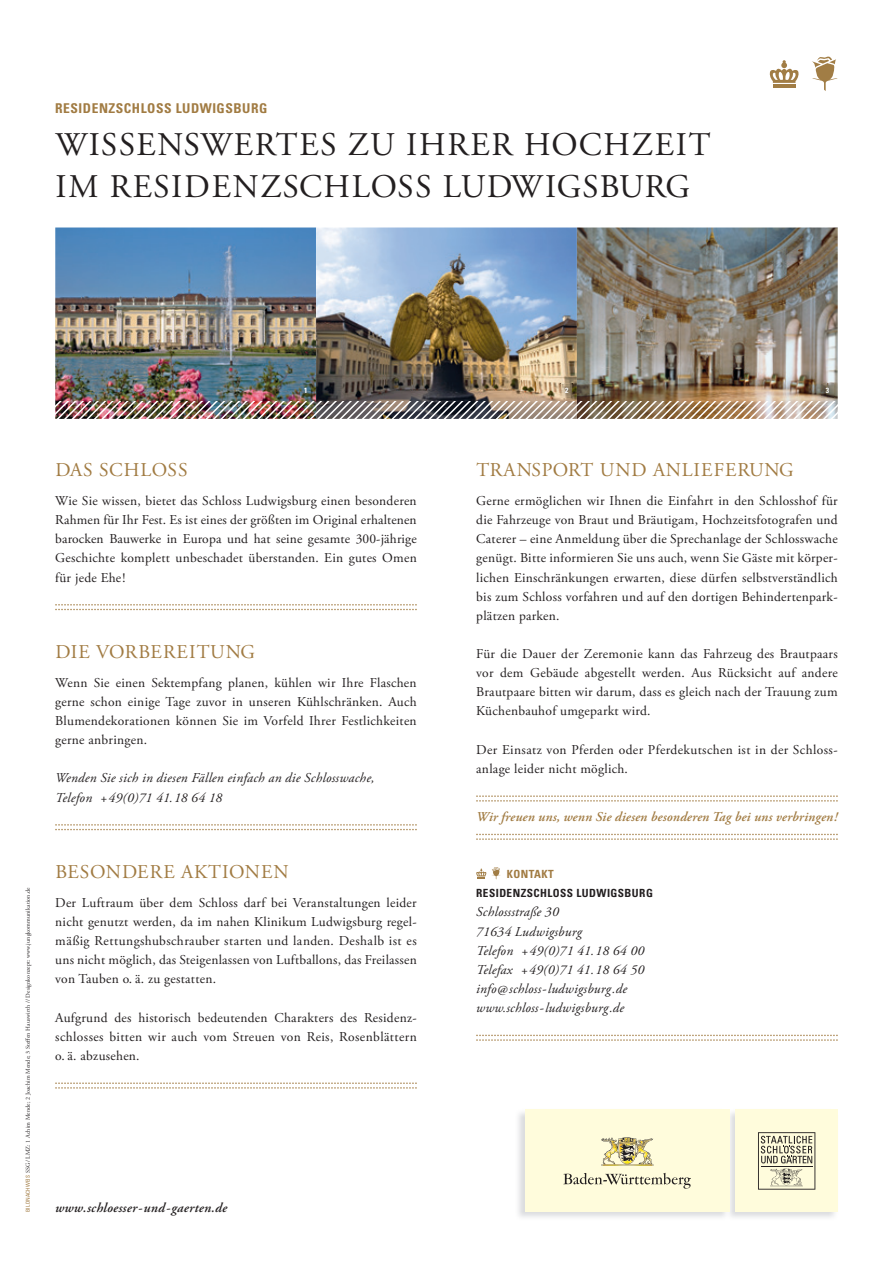
<style>
.page{position:relative;width:893px;height:1263px;background:#fff}
.page>*{position:absolute;margin:0;border:0;box-sizing:border-box;transform-origin:0 0}
.t1{font:33px/42px "Adobe Garamond Pro";letter-spacing:.055em;color:#231f20}
.t2{font:19.5px "Adobe Garamond Pro";letter-spacing:.035em;color:#a17b42}
.t3{font:19.5px "Adobe Garamond Pro";letter-spacing:.055em;color:#a17b42}
.t4{font:13.5px/19.2px "Adobe Garamond Pro";letter-spacing:.02em;color:#231f20;text-align:justify}
.t5{font:italic 13.5px/19.2px "Adobe Garamond Pro";letter-spacing:.02em;color:#231f20}
.t6{font:italic 600 13.5px "Adobe Garamond Pro";letter-spacing:.01em;color:#a17b42}
.t7{font:italic 600 13.5px "Adobe Garamond Pro";letter-spacing:.02em;color:#231f20}
.t8{font:700 condensed 13.5px "Univers LT Std";letter-spacing:.04em;color:#a17b42}
.t9{font:700 condensed 11.25px "Univers LT Std";letter-spacing:.04em;color:#231f20}
.t10{font:700 condensed 11.25px "Univers LT Std";letter-spacing:.04em;color:#a17b42}
.t11{font:700 condensed 7.5px "Univers LT Std";color:#fff}
.t12{font:6px "Adobe Garamond Pro";letter-spacing:.02em;color:#231f20}
.s1{font-family:"Univers LT Std";font-stretch:condensed;font-size:5.4px;color:#a17b42}
</style>
<div class="page">
<img style="left:518px;top:1109px;width:320px;height:109px">
<div style="left:736px;top:1110px;width:102px;height:102px;background:#fffcdc"></div>
<svg style="left:758px;top:1132px;width:57px;height:57px"></svg>
<div style="left:525px;top:1110px;width:204px;height:102px;background:#fffcdc"></div>
<img style="left:602px;top:1138px;width:52px;height:28px">
<svg style="left:563px;top:1173px;width:128px;height:16px"></svg>
<svg style="left:55px;top:604px;width:362px;height:6px"></svg>
<svg style="left:55px;top:824px;width:362px;height:6px"></svg>
<svg style="left:55px;top:1082px;width:362px;height:7px"></svg>
<svg style="left:476px;top:795px;width:362px;height:7px"></svg>
<svg style="left:476px;top:834px;width:362px;height:6px"></svg>
<svg style="left:476px;top:1034px;width:362px;height:7px"></svg>
<svg style="left:476px;top:867px;width:25px;height:12px"></svg>
<hr style="left:773px;top:84px;width:22px;height:3px;background:#a17d45">
<svg style="left:770px;top:60px;width:28px;height:23px"></svg>
<svg style="left:812px;top:57px;width:26px;height:34px"></svg>
<img style="left:55px;top:227px;width:783px;height:175px">
<img style="left:55px;top:402px;width:783px;height:17px">
<img style="left:300px;top:384px;width:11px;height:14px">
<img style="left:560px;top:384px;width:13px;height:14px">
<img style="left:821px;top:384px;width:13px;height:14px">
<p class="t8" style="left:55px;top:100px;width:214px">RESIDENZSCHLOSS LUDWIGSBURG</p>
<h1 class="t1" style="left:56px;top:124px;width:656px">WISSENSWERTES ZU IHRER HOCHZEIT<br>IM RESIDENZSCHLOSS LUDWIGSBURG</h1>
<p class="t11" style="left:304px;top:386px;width:5px">1</p>
<p class="t11" style="left:565px;top:386px;width:5px">2</p>
<p class="t11" style="left:826px;top:386px;width:5px">3</p>
<h2 class="t2" style="left:55px;top:458px;width:134px">DAS SCHLOSS</h2>
<p class="t4" style="left:55px;top:492px;width:363px">Wie Sie wissen, bietet das Schloss Ludwigsburg einen besonderen Rahmen für Ihr Fest. Es ist eines der größten im Original erhaltenen barocken Bauwerke in Europa und hat seine gesamte 300-jährige Geschichte komplett unbeschadet überstanden. Ein gutes Omen für jede Ehe !</p>
<h2 class="t3" style="left:55px;top:640px;width:201px">DIE VORBEREITUNG</h2>
<p class="t4" style="left:55px;top:673px;width:363px">Wenn Sie einen Sektempfang planen, kühlen wir Ihre Flaschen gerne schon einige Tage zuvor in unseren Kühlschränken. Auch Blumendekorationen können Sie im Vorfeld Ihrer Festlichkeiten gerne anbringen.</p>
<p class="t5" style="left:55px;top:769px;width:321px">Wenden Sie sich in diesen Fällen einfach an die Schlosswache,<br>Telefon + 49(0)71 41. 18 64 18</p>
<p class="t12" style="left:24px;top:1212px;width:326px;rotate:-90deg"><span class="s1">BILDNACHWEIS</span> SSG / LMZ: 1 Achim Mende; 2 Joachim Mende; 3 Ste en Hauswirth // Designkonzept: www.jungkommunikation.de</p>
<h2 class="t3" style="left:55px;top:860px;width:235px">BESONDERE AKTIONEN</h2>
<p class="t4" style="left:55px;top:893px;width:363px">Der Luftraum über dem Schloss darf bei Veranstaltungen leider nicht genutzt werden, da im nahen Klinikum Ludwigsburg regel&shy;mäßig Rettungshubschrauber starten und landen. Deshalb ist es uns nicht möglich, das Steigenlassen von Luftballons, das Freilassen von Tauben o. ä. zu gestatten.</p>
<p class="t4" style="left:55px;top:1008px;width:363px">Aufgrund des historisch bedeutenden Charakters des Residenz&shy;schlosses bitten wir auch vom Streuen von Reis, Rosenblättern o. ä. abzusehen.</p>
<p class="t7" style="left:55px;top:1200px;width:173px">www.schloesser - und - gaerten.de</p>
<h2 class="t2" style="left:476px;top:458px;width:319px">TRANSPORT UND ANLIEFERUNG</h2>
<p class="t4" style="left:476px;top:492px;width:363px">Gerne ermöglichen wir Ihnen die Einfahrt in den Schlosshof für die Fahrzeuge von Braut und Bräutigam, Hochzeitsfotografen und Caterer – eine Anmeldung über die Sprechanlage der Schlosswache genügt. Bitte informieren Sie uns auch, wenn Sie Gäste mit körper&shy;lichen Einschränkungen erwarten, diese dürfen selbstverständlich bis zum Schloss vorfahren und auf den dortigen Behindertenpark&shy;plätzen parken.</p>
<p class="t4" style="left:476px;top:645px;width:363px">Für die Dauer der Zeremonie kann das Fahrzeug des Brautpaars vor dem Gebäude abgestellt werden. Aus Rücksicht auf andere Brautpaare bitten wir darum, dass es gleich nach der Trauung zum Küchenbauhof umgeparkt wird.</p>
<p class="t4" style="left:476px;top:740px;width:363px">Der Einsatz von Pferden oder Pferdekutschen ist in der Schloss&shy;anlage leider nicht möglich.</p>
<p class="t6" style="left:476px;top:809px;width:363px">Wir freuen uns, wenn Sie diesen besonderen Tag bei uns verbringen !</p>
<p class="t10" style="left:507px;top:867px;width:49px">KONTAKT</p>
<p class="t9" style="left:476px;top:886px;width:178px">RESIDENZSCHLOSS LUDWIGSBURG</p>
<p class="t5" style="left:476px;top:903px;width:169px">Schlossstraße 30<br>71634 Ludwigsburg<br>Telefon + 49(0)71 41. 18 64 00<br>Telefax + 49(0)71 41. 18 64 50 info@ schloss - ludwigsburg .de www.schloss - ludwigsburg .de</p>
</div>
